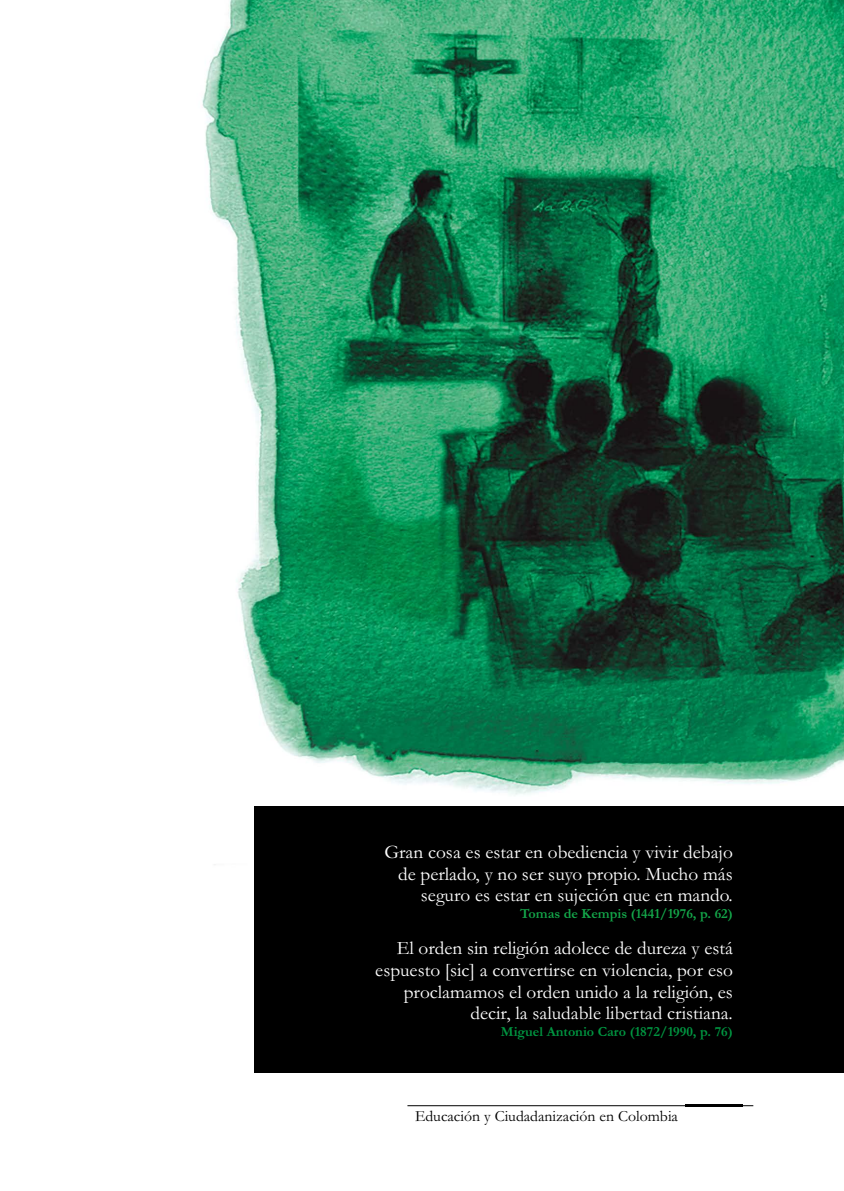
<style>
.page{position:relative;width:844px;height:1191px;background:#fff}
.page>*{position:absolute;margin:0;border:0;box-sizing:border-box;transform-origin:0 0}
.t1{font:19.25px/21.7px "Garamond";color:#fff;text-align:right}
.t2{font:15.75px "Garamond";color:#000}
.t3{font:italic 500 14px "Garamond";color:#009641}
.t4{font:italic 500 14px "Garamond";color:#14a74a}
</style>
<div class="page">
<img style="left:202px;top:0;width:641px;height:890px">
<div style="left:255px;top:806px;width:588px;height:266px;background:#000"></div>
<hr style="left:407px;top:1105px;width:346px;height:1px;background:#000">
<hr style="left:684px;top:1104px;width:58px;height:3px;background:#000">
<p class="t1" style="left:384px;top:840px;width:350px">Gran cosa es estar en obediencia y vivir debajo de perlado, y no ser suyo propio. Mucho más seguro es estar en sujeción que en mando.</p>
<p class="t4" style="left:520px;top:904px;width:214px">Tomas de Kempis (1441/1976, p. 62)</p>
<p class="t1" style="left:375px;top:937px;width:359px">El orden sin religión adolece de dureza y está espuesto [sic] a convertirse en violencia, por eso proclamamos el orden unido a la religión, es decir, la saludable libertad cristiana.</p>
<p class="t3" style="left:500px;top:1022px;width:233px">Miguel Antonio Caro (1872/1990, p. 76)</p>
<p class="t2" style="left:415px;top:1105px;width:264px">Educación y Ciudadanización en Colombia</p>
</div>
